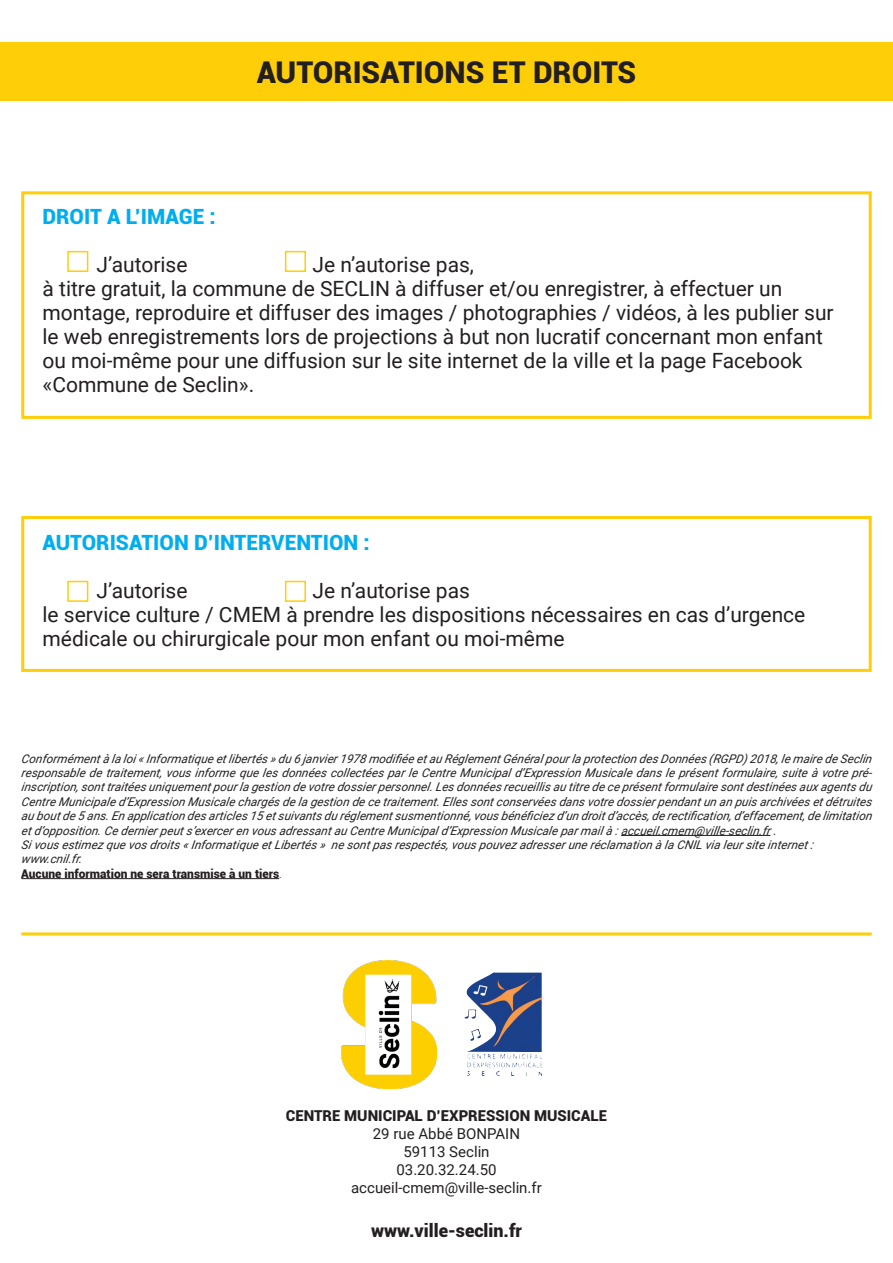
<style>
.page{position:relative;width:893px;height:1263px;background:#fff}
.page>*{position:absolute;margin:0;border:0;box-sizing:border-box;transform-origin:0 0}
.t1{font:900 30px "Roboto";color:#231f20}
.t2{font:21px/24px "Roboto";color:#231f20}
.t3{font:900 21px "Roboto";color:#00aeef}
.t4{font:900 18px "Roboto";color:#231f20}
.t5{font:15px "Roboto";color:#231f20}
.t6{font:900 15px "Roboto";color:#231f20}
.t7{font:italic 12px/14.4px "Roboto";color:#231f20;text-align:justify}
.t8{font:900 12px "Roboto";color:#231f20}
.s1{font-weight:300}
</style>
<div class="page">
<div style="left:0;top:43px;width:893px;height:58px;background:#fece08"></div>
<div style="left:21px;top:191px;width:851px;height:228px;border:3px solid #fece08"></div>
<div style="left:21px;top:516px;width:851px;height:156px;border:3px solid #fece08"></div>
<hr style="left:621px;top:835px;width:149px;height:1px;background:#231f20">
<hr style="left:21px;top:878px;width:258px;height:1px;background:#231f20">
<hr style="left:21px;top:932px;width:851px;height:3px;background:#fece08">
<img style="left:464px;top:972px;width:80px;height:87px">
<img style="left:342px;top:960px;width:94px;height:128px">
<div style="left:67px;top:581px;width:21px;height:21px;border:2px solid #fece08"></div>
<div style="left:67px;top:251px;width:21px;height:21px;border:2px solid #fece08"></div>
<div style="left:285px;top:251px;width:21px;height:21px;border:2px solid #fece08"></div>
<div style="left:285px;top:581px;width:21px;height:21px;border:2px solid #fece08"></div>
<p class="t1" style="left:257px;top:51px;width:381px">AUTORISATIONS ET DROITS</p>
<p class="t3" style="left:43px;top:201px;width:175px">DROIT A L’IMAGE :</p>
<p class="t2" style="left:97px;top:251px;width:93px">J’autorise</p>
<p class="t2" style="left:313px;top:251px;width:163px">Je n’autorise pas,</p>
<p class="t2" style="left:43px;top:275px;width:793px">à titre gratuit, la commune de SECLIN à diffuser et/ou enregistrer, à effectuer un montage, reproduire et diffuser des images / photographies / vidéos, à les publier sur le web enregistrements lors de projections à but non lucratif concernant mon enfant ou moi-même pour une diffusion sur le site internet de la ville et la page Facebook «Commune de Seclin».</p>
<p class="t3" style="left:43px;top:527px;width:329px">AUTORISATION D’INTERVENTION :</p>
<p class="t2" style="left:97px;top:578px;width:93px">J’autorise</p>
<p class="t2" style="left:313px;top:578px;width:159px">Je n’autorise pas</p>
<p class="t2" style="left:43px;top:602px;width:764px">le service culture / CMEM à prendre les dispositions nécessaires en cas d’urgence médicale ou chirurgicale pour mon enfant ou moi-même</p>
<p class="t7" style="left:21px;top:751px;width:855px">Conformémentà la loi« Informatique etlibertés » du 6 janvier1978 modifiée etau RéglementGénéralp ourla protection des Données (RGPD) 2018, le maire de Seclin resp onsable de traitement, vous informe que les données collectées par le Centre Municipal d’Expression Musicale dans le présent formulaire, suite à votre pré&shy;inscrip tion, sonttraitées uniquementp ourla gestion de votre dossierp ersonnel.Les données recueillis au titre de ce présentformulaire sontdestinées aux agents du Centre Municipale d’Expression Musicale chargés de la gestion de ce traitement.Elles sontconservées dans votre dossierp endantun an p uis archivées etdétruites au boutde 5 ans.En application des articles 15 etsuivants du réglementsusmentionné, vous bénéficiez d’un droitd’accès, de rectification, d’effacement, de limitation etd’opp osition.Ce dernierp euts’exerceren vous adressantau Centre Municipald’Expression Musicale parmailà :accueil.cmem@ville-seclin.fr.</p>
<p class="t7" style="left:21px;top:837px;width:796px">Sivous estimez que vos droits « Informatique etLibertés » ne sontpas resp ectés, vous p ouvez adresserune réclamation à la CNIL via leursite internet:</p>
<p class="t7" style="left:21px;top:851px;width:65px">www.cnil.fr.</p>
<p class="t8" style="left:21px;top:865px;width:262px">Aucune information ne sera transmise à un tiers<span class="s1">.</span></p>
<p class="t6" style="left:286px;top:1105px;width:323px">CENTRE MUNICIPAL D’EXPRESSION MUSICALE</p>
<p class="t5" style="left:373px;top:1123px;width:149px">29 rue Abbé BONPAIN</p>
<p class="t5" style="left:403px;top:1141px;width:88px">59113 Seclin</p>
<p class="t5" style="left:396px;top:1159px;width:102px">03.20.32.24.50</p>
<p class="t5" style="left:351px;top:1177px;width:192px">accueil-cmem@ville-seclin.fr</p>
<p class="t4" style="left:371px;top:1217px;width:152px">www.ville-seclin.fr</p>
</div>
